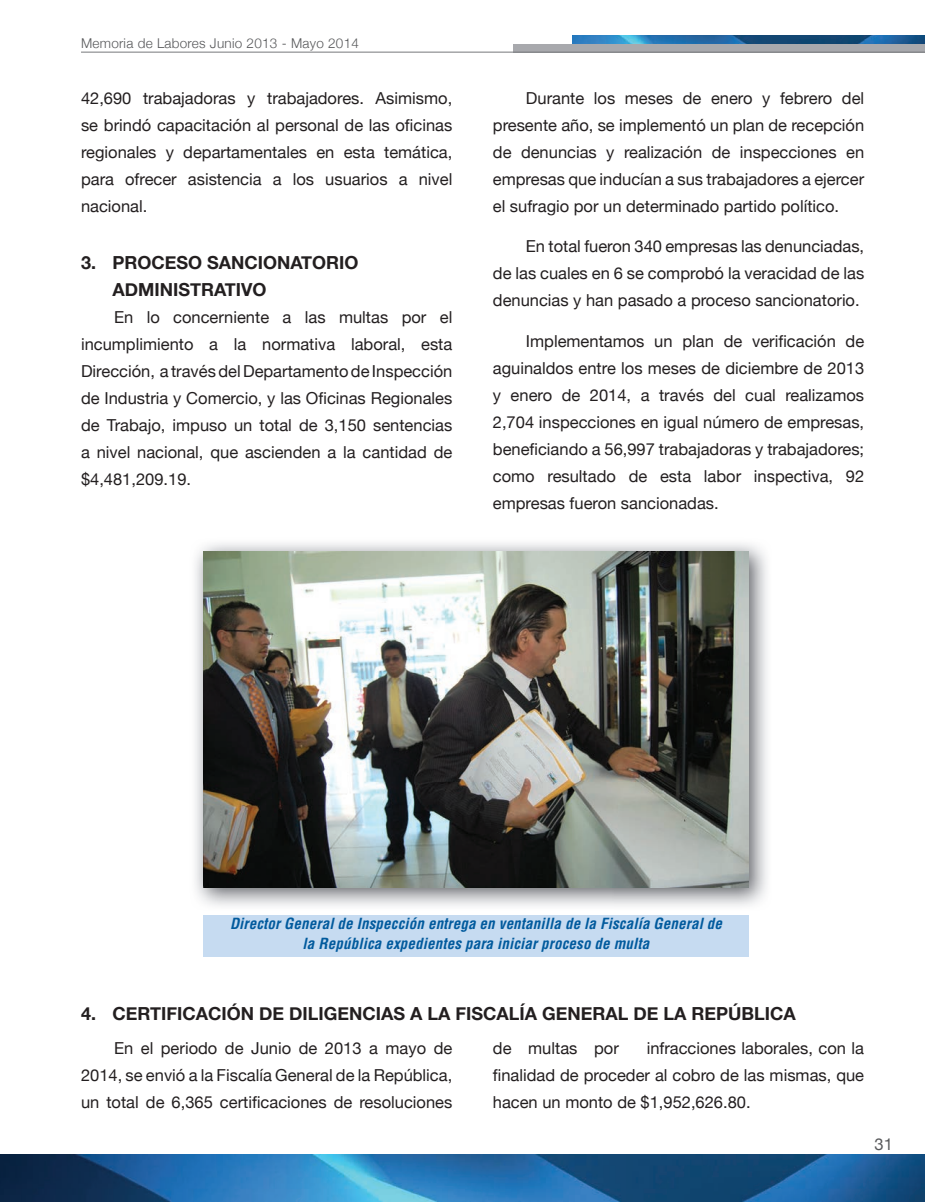
<style>
.page{position:relative;width:925px;height:1202px;background:#fff}
.page>*{position:absolute;margin:0;border:0;box-sizing:border-box;transform-origin:0 0}
.t1{font:700 18px/27px "Helvetica Neue";color:#231f20}
.t2{font:16.5px/27px "Helvetica Neue";color:#231f20;text-align:justify}
.t3{font:16.5px "Helvetica Neue";color:#57585a}
.t4{font:italic 700 condensed 15px/19.5px "Helvetica LT Std";letter-spacing:.01em;color:#015a9d;text-align:center}
.t5{font:300 13.5px "Helvetica Neue";letter-spacing:.02em;color:#57585a}
</style>
<div class="page">
<img style="left:0;top:1154px;width:925px;height:48px">
<img style="left:572px;top:35px;width:353px;height:9px">
<div style="left:513px;top:44px;width:412px;height:8px;background:#a8a9ad"></div>
<hr style="left:81px;top:52px;width:844px;height:1px;background:#76787b">
<img style="left:195px;top:543px;width:572px;height:363px">
<img style="left:203px;top:551px;width:546px;height:336px">
<div style="left:203px;top:915px;width:546px;height:41px;background:#c6dbf1"></div>
<p class="t5" style="left:81px;top:35px;width:279px">Memoria de Labores Junio 2013 - Mayo 2014</p>
<p class="t2" style="left:81px;top:84px;width:373px">42,690 trabajadoras y trabajadores. Asimismo, se brindó capacitación al personal de las oficinas regionales y departamentales en esta temática, para ofrecer asistencia a los usuarios a nivel nacional.</p>
<p class="t1" style="left:112px;top:248px;width:248px;text-indent:-32px">3. PROCESO SANCIONATORIO<br>ADMINISTRATIVO</p>
<p class="t2" style="left:81px;top:303px;width:373px;text-indent:33px">En lo concerniente a las multas por el incumplimiento a la normativa laboral, esta Dirección, a través del Departamento de Inspección de Industria y Comercio, y las Oficinas Regionales de Trabajo, impuso un total de 3,150 sentencias a nivel nacional, que ascienden a la cantidad de $4,481,209.19.</p>
<p class="t2" style="left:493px;top:84px;width:373px;text-indent:33px">Durante los meses de enero y febrero del presente año, se implementó un plan de recepción de denuncias y realización de inspecciones en empresas que inducían a sus trabajadores a ejercer el sufragio por un determinado partido político.</p>
<p class="t2" style="left:493px;top:232px;width:373px;text-indent:33px">En total fueron 340 empresas las denunciadas, de las cuales en 6 se comprobó la veracidad de las denuncias y han pasado a proceso sancionatorio.</p>
<p class="t2" style="left:493px;top:327px;width:373px;text-indent:33px">Implementamos un plan de verificación de aguinaldos entre los meses de diciembre de 2013 y enero de 2014, a través del cual realizamos 2,704 inspecciones en igual número de empresas, beneficiando a 56,997 trabajadoras y trabajadores; como resultado de esta labor inspectiva, 92 empresas fueron sancionadas.</p>
<p class="t4" style="left:230px;top:914px;width:493px">Director General de Inspección entrega en ventanilla de la Fiscalía General de la República expedientes para iniciar proceso de multa</p>
<p class="t1" style="left:81px;top:999px;width:716px">4. CERTIFICACIÓN DE DILIGENCIAS A LA FISCALÍA GENERAL DE LA REPÚBLICA</p>
<p class="t2" style="left:493px;top:1034px;width:373px;text-indent:154px">infracciones laborales, con la finalidad de proceder al cobro de las mismas, que hacen un monto de $1,952,626.80.</p>
<p class="t2" style="left:81px;top:1034px;width:373px;text-indent:33px">En el periodo de Junio de 2013 a mayo de 2014, se envió a la Fiscalía General de la República, un total de 6,365 certificaciones de resoluciones</p>
<p class="t2" style="left:493px;top:1034px;width:127px">de multas por</p>
<p class="t3" style="left:874px;top:1133px;width:20px">31</p>
</div>
